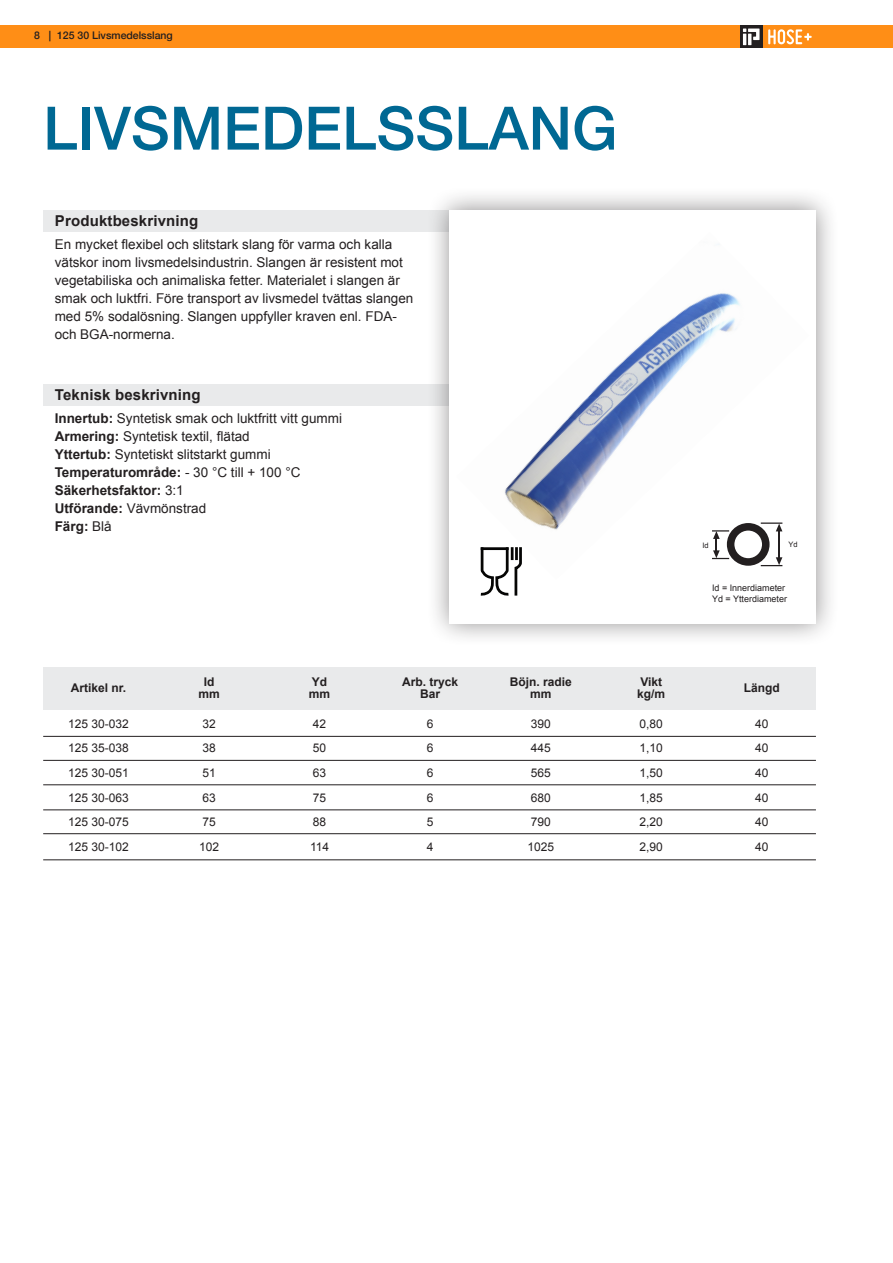
<style>
.page{position:relative;width:893px;height:1263px;background:#fff}
.page>*{position:absolute;margin:0;border:0;box-sizing:border-box;transform-origin:0 0}
.t1{font:500 60px "Helvetica Neue";color:#006893}
.t2{font:700 15px "Arial";letter-spacing:.01em;color:#231f20}
.t3{font:13.5px/18px "Arial";color:#231f20}
.t4{font:700 13.5px "Arial";color:#231f20}
.t5{font:12px "Arial";color:#231f20}
.t6{font:700 12px "Arial";color:#231f20}
.t7{font:500 10.5px "Helvetica Neue";color:#231f20}
.t8{font:9px "Arial";color:#231f20}
.t9{font:7.5px "Arial";color:#231f20}
.s1{font-weight:700}
.s2{font-weight:400}
</style>
<div class="page">
<div style="left:0;top:26px;width:893px;height:22px;background:#ff8e16"></div>
<svg style="left:768px;top:29px;width:44px;height:15px"></svg>
<svg style="left:740px;top:26px;width:23px;height:22px"></svg>
<svg style="left:743px;top:29px;width:16px;height:16px"></svg>
<hr style="left:43px;top:736px;width:773px;height:1px;background:#231f20">
<hr style="left:43px;top:810px;width:773px;height:1px;background:#231f20">
<hr style="left:43px;top:859px;width:773px;height:1px;background:#231f20">
<hr style="left:43px;top:760px;width:773px;height:1px;background:#231f20">
<hr style="left:43px;top:784px;width:773px;height:1px;background:#231f20">
<hr style="left:43px;top:833px;width:773px;height:1px;background:#231f20">
<div style="left:43px;top:667px;width:773px;height:42px;background:#e9eaeb"></div>
<div style="left:43px;top:211px;width:455px;height:21px;background:#e9eaeb"></div>
<div style="left:43px;top:385px;width:455px;height:21px;background:#e9eaeb"></div>
<div style="left:426px;top:186px;width:414px;height:461px;background:#231f20;opacity:.5"></div>
<div style="left:450px;top:210px;width:366px;height:414px;background:#fff"></div>
<img style="left:505px;top:244px;width:278px;height:323px">
<svg style="left:480px;top:544px;width:43px;height:52px"></svg>
<p class="t7" style="left:34px;top:27px;width:7px">8</p>
<p class="t7" style="left:49px;top:27px;width:125px">| 125 30 Livsmedelsslang</p>
<p class="t1" style="left:43px;top:80px;width:576px">LIVSMEDELSSLANG</p>
<p class="t2" style="left:55px;top:211px;width:145px">Produktbeskrivning</p>
<p class="t3" style="left:55px;top:236px;width:360px">En mycket flexibel och slitstark slang för varma och kalla vätskor inom livsmedelsindustrin. Slangen är resistent mot vegetabiliska och animaliska fetter. Materialet i slangen är smak och luktfri. Före transport av livsmedel tvättas slangen med 5% sodalösning. Slangen uppfyller kraven enl. FDA&shy;och BGA-normerna.</p>
<p class="t2" style="left:55px;top:385px;width:147px">Teknisk beskrivning</p>
<p class="t3" style="left:55px;top:410px;width:289px"><span class="s1">Innertub:</span> Syntetisk smak och luktfritt vitt gummi</p>
<p class="t3" style="left:55px;top:428px;width:197px"><span class="s1">Armering:</span> Syntetisk textil, flätad</p>
<p class="t3" style="left:55px;top:446px;width:218px"><span class="s1">Yttertub:</span> Syntetiskt slitstarkt gummi</p>
<p class="t4" style="left:55px;top:464px;width:247px">Temperaturområde: <span class="s2">- 30 °C till + 100 °C</span></p>
<p class="t4" style="left:55px;top:482px;width:131px">Säkerhetsfaktor: <span class="s2">3:1</span></p>
<p class="t3" style="left:55px;top:500px;width:153px"><span class="s1">Utförande:</span> Vävmönstrad</p>
<p class="t4" style="left:55px;top:518px;width:59px">Färg: <span class="s2">Blå</span></p>
<p class="t9" style="left:702px;top:540px;width:8px">Id</p>
<p class="t9" style="left:789px;top:539px;width:11px">Yd</p>
<p class="t8" style="left:712px;top:582px;width:75px">Id = Innerdiameter</p>
<p class="t8" style="left:712px;top:593px;width:77px">Yd = Ytterdiameter</p>
<p class="t6" style="left:71px;top:680px;width:57px">Artikel nr.</p>
<p class="t6" style="left:204px;top:674px;width:12px">Id</p>
<p class="t6" style="left:198px;top:686px;width:23px">mm</p>
<p class="t6" style="left:312px;top:674px;width:17px">Yd</p>
<p class="t6" style="left:309px;top:686px;width:23px">mm</p>
<p class="t6" style="left:402px;top:674px;width:58px">Arb. tryck</p>
<p class="t6" style="left:420px;top:686px;width:22px">Bar</p>
<p class="t6" style="left:510px;top:674px;width:64px">Böjn. radie</p>
<p class="t6" style="left:530px;top:686px;width:23px">mm</p>
<p class="t6" style="left:640px;top:674px;width:23px">Vikt</p>
<p class="t6" style="left:637px;top:686px;width:30px">kg/m</p>
<p class="t6" style="left:744px;top:680px;width:38px">Längd</p>
<p class="t5" style="left:68px;top:715px;width:62px">125 30-032</p>
<p class="t5" style="left:202px;top:715px;width:15px">32</p>
<p class="t5" style="left:313px;top:715px;width:15px">42</p>
<p class="t5" style="left:427px;top:715px;width:8px">6</p>
<p class="t5" style="left:531px;top:715px;width:22px">390</p>
<p class="t5" style="left:640px;top:715px;width:25px">0,80</p>
<p class="t5" style="left:755px;top:715px;width:15px">40</p>
<p class="t5" style="left:68px;top:740px;width:62px">125 35-038</p>
<p class="t5" style="left:202px;top:740px;width:15px">38</p>
<p class="t5" style="left:313px;top:740px;width:15px">50</p>
<p class="t5" style="left:427px;top:740px;width:8px">6</p>
<p class="t5" style="left:531px;top:740px;width:22px">445</p>
<p class="t5" style="left:640px;top:740px;width:25px">1,10</p>
<p class="t5" style="left:755px;top:740px;width:15px">40</p>
<p class="t5" style="left:68px;top:765px;width:62px">125 30-051</p>
<p class="t5" style="left:202px;top:765px;width:15px">51</p>
<p class="t5" style="left:313px;top:765px;width:15px">63</p>
<p class="t5" style="left:427px;top:765px;width:8px">6</p>
<p class="t5" style="left:531px;top:765px;width:22px">565</p>
<p class="t5" style="left:640px;top:765px;width:25px">1,50</p>
<p class="t5" style="left:755px;top:765px;width:15px">40</p>
<p class="t5" style="left:68px;top:789px;width:62px">125 30-063</p>
<p class="t5" style="left:202px;top:789px;width:15px">63</p>
<p class="t5" style="left:313px;top:789px;width:15px">75</p>
<p class="t5" style="left:427px;top:789px;width:8px">6</p>
<p class="t5" style="left:531px;top:789px;width:22px">680</p>
<p class="t5" style="left:640px;top:789px;width:25px">1,85</p>
<p class="t5" style="left:755px;top:789px;width:15px">40</p>
<p class="t5" style="left:68px;top:814px;width:62px">125 30-075</p>
<p class="t5" style="left:202px;top:814px;width:15px">75</p>
<p class="t5" style="left:313px;top:814px;width:15px">88</p>
<p class="t5" style="left:427px;top:814px;width:8px">5</p>
<p class="t5" style="left:531px;top:814px;width:22px">790</p>
<p class="t5" style="left:640px;top:814px;width:25px">2,20</p>
<p class="t5" style="left:755px;top:814px;width:15px">40</p>
<p class="t5" style="left:68px;top:839px;width:62px">125 30-102</p>
<p class="t5" style="left:199px;top:839px;width:22px">102</p>
<p class="t5" style="left:310px;top:839px;width:21px">114</p>
<p class="t5" style="left:427px;top:839px;width:8px">4</p>
<p class="t5" style="left:527px;top:839px;width:28px">1025</p>
<p class="t5" style="left:640px;top:839px;width:25px">2,90</p>
<p class="t5" style="left:755px;top:839px;width:15px">40</p>
</div>
